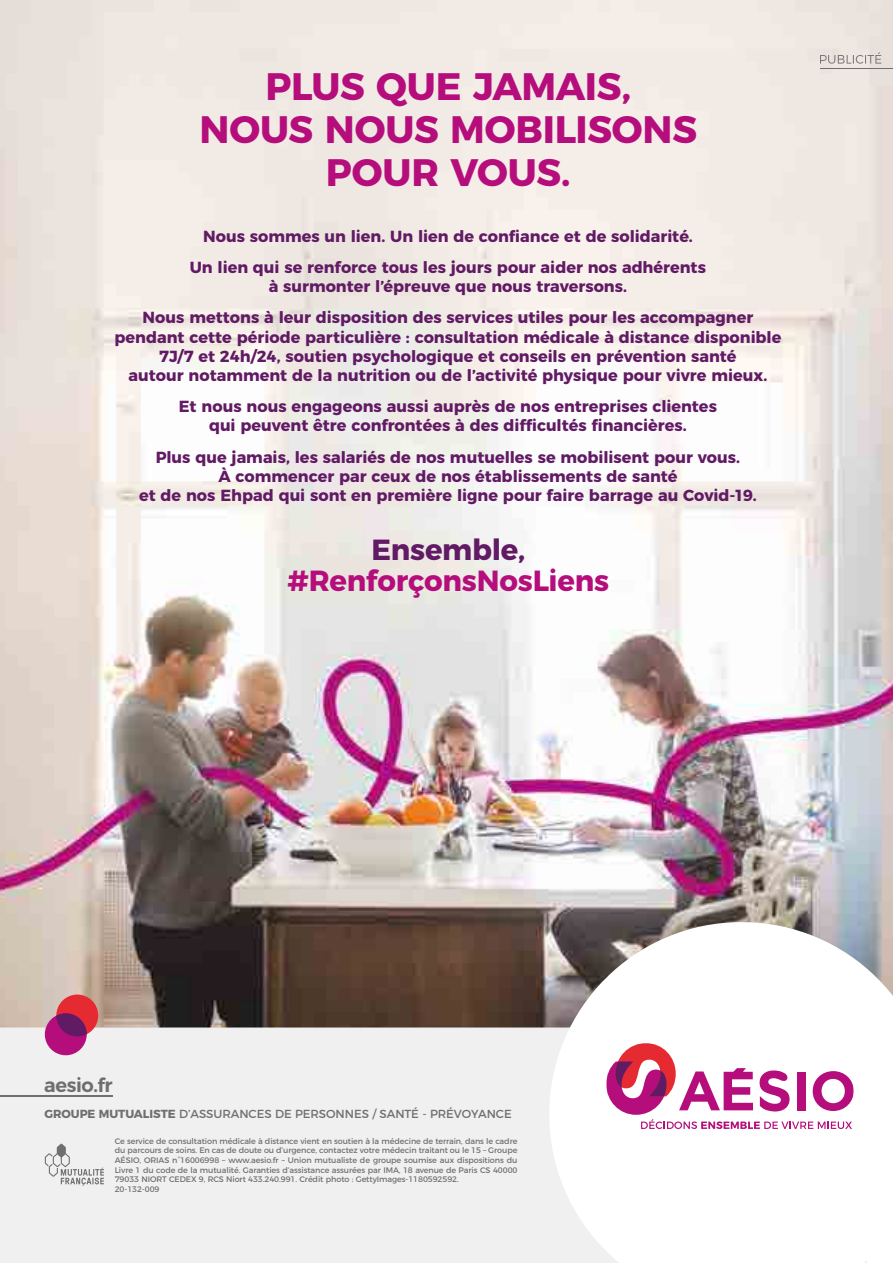
<style>
.page{position:relative;width:893px;height:1263px;background:#fff}
.page>*{position:absolute;margin:0;border:0;box-sizing:border-box;transform-origin:0 0}
.t1{font:700 38.25px/42.9px "Montserrat";letter-spacing:-.005em;color:#b50e7c;text-align:center}
.t2{font:700 29.1px "Montserrat";letter-spacing:-.01em;color:#b50e7c}
.t3{font:700 29.1px "Montserrat";letter-spacing:-.01em;color:#611a64}
.t4{font:600 19.5px "Montserrat";letter-spacing:-.02em;color:#706f6f}
.t5{font:700 16.05px/19.2px "Montserrat";color:#611a64;text-align:center}
.t6{font:11.7px "Montserrat";letter-spacing:-.005em;color:#706f6f}
.t7{font:7.95px/9.6px "Montserrat";letter-spacing:-.01em;color:#706f6f}
.s1{font-weight:700}
</style>
<div class="page">
<img style="left:0;top:0;width:893px;height:1027px">
<div style="left:0;top:1027px;width:549px;height:236px;background:#f0f0f0"></div>
<div style="left:56px;top:994px;width:42px;height:42px;background:#e62a32;border-radius:50%"></div>
<div style="left:45px;top:1013px;width:42px;height:42px;background:#b50e7c;border-radius:50%"></div>
<svg style="left:56px;top:1013px;width:31px;height:23px"></svg>
<svg style="left:45px;top:1143px;width:59px;height:43px"></svg>
<hr style="left:0;top:1095px;width:112px;height:2px;background:#706f6f">
<svg style="left:549px;top:922px;width:344px;height:341px"></svg>
<svg style="left:606px;top:1043px;width:248px;height:86px"></svg>
<div style="left:867px;top:1112px;width:26px;height:151px;background:#fff"></div>
<svg style="left:820px;top:52px;width:61px;height:12px"></svg>
<hr style="left:820px;top:68px;width:73px;height:1px;background:#706f6f">
<div style="left:0;top:0;width:27px;height:136px;background:#e5ded8"></div>
<div style="left:0;top:1193px;width:67px;height:70px;background:#f0f0f0"></div>
<svg style="left:892px;top:0;width:1px;height:13px"></svg>
<h1 class="t1" style="left:199px;top:62px;width:499px">PLUS QUE JAMAIS,<br>NOUS NOUS MOBILISONS<br>POUR VOUS.</h1>
<p class="t5" style="left:190px;top:219px;width:518px;line-height:31.3px">Nous sommes un lien. Un lien de confiance et de solidarité.<br>Un lien qui se renforce tous les jours pour aider nos adhérents</p>
<p class="t5" style="left:143px;top:269px;width:612px;line-height:31.3px">à surmonter l’épreuve que nous traversons.<br>Nous mettons à leur disposition des services utiles pour les accompagner</p>
<p class="t5" style="left:114px;top:326px;width:668px">pendant cette période particulière : consultation médicale à distance disponible<br>7J/7 et 24h/24, soutien psychologique et conseils en prévention santé<br>autour notamment de la nutrition ou de l’activité physique pour vivre mieux.</p>
<p class="t5" style="left:179px;top:396px;width:539px">Et nous nous engageons aussi auprès de nos entreprises clientes qui peuvent être confrontées à des difficultés financières.</p>
<p class="t5" style="left:139px;top:446px;width:619px">Plus que jamais, les salariés de nos mutuelles se mobilisent pour vous.<br>À commencer par ceux de nos établissements de santé<br>et de nos Ehpad qui sont en première ligne pour faire barrage au Covid-19.</p>
<h2 class="t3" style="left:371px;top:526px;width:155px">Ensemble,</h2>
<h2 class="t2" style="left:287px;top:556px;width:323px">#RenforçonsNosLiens</h2>
<p class="t4" style="left:44px;top:1069px;width:70px">aesio.fr</p>
<p class="t6" style="left:44px;top:1105px;width:469px"><span class="s1">GROUPE MUTUALISTE</span> D’ASSURANCES DE PERSONNES / SANTÉ - PRÉVOYANCE</p>
<p class="t7" style="left:115px;top:1135px;width:404px">Ce service de consultation médicale à distance vient en soutien à la médecine de terrain, dans le cadre du parcours de soins. En cas de doute ou d’urgence, contactez votre médecin traitant ou le 15 – Groupe AÉSIO, ORIAS n°16006998 – www.aesio.fr – Union mutualiste de groupe soumise aux dispositions du Livre 1 du code de la mutualité. Garanties d’assistance assurées par IMA, 18 avenue de Paris CS 40000<br>79033 NIORT CEDEX 9, RCS Niort 433.240.991. Crédit photo : GettyImages-1180592592.<br>20-132-009</p>
</div>
